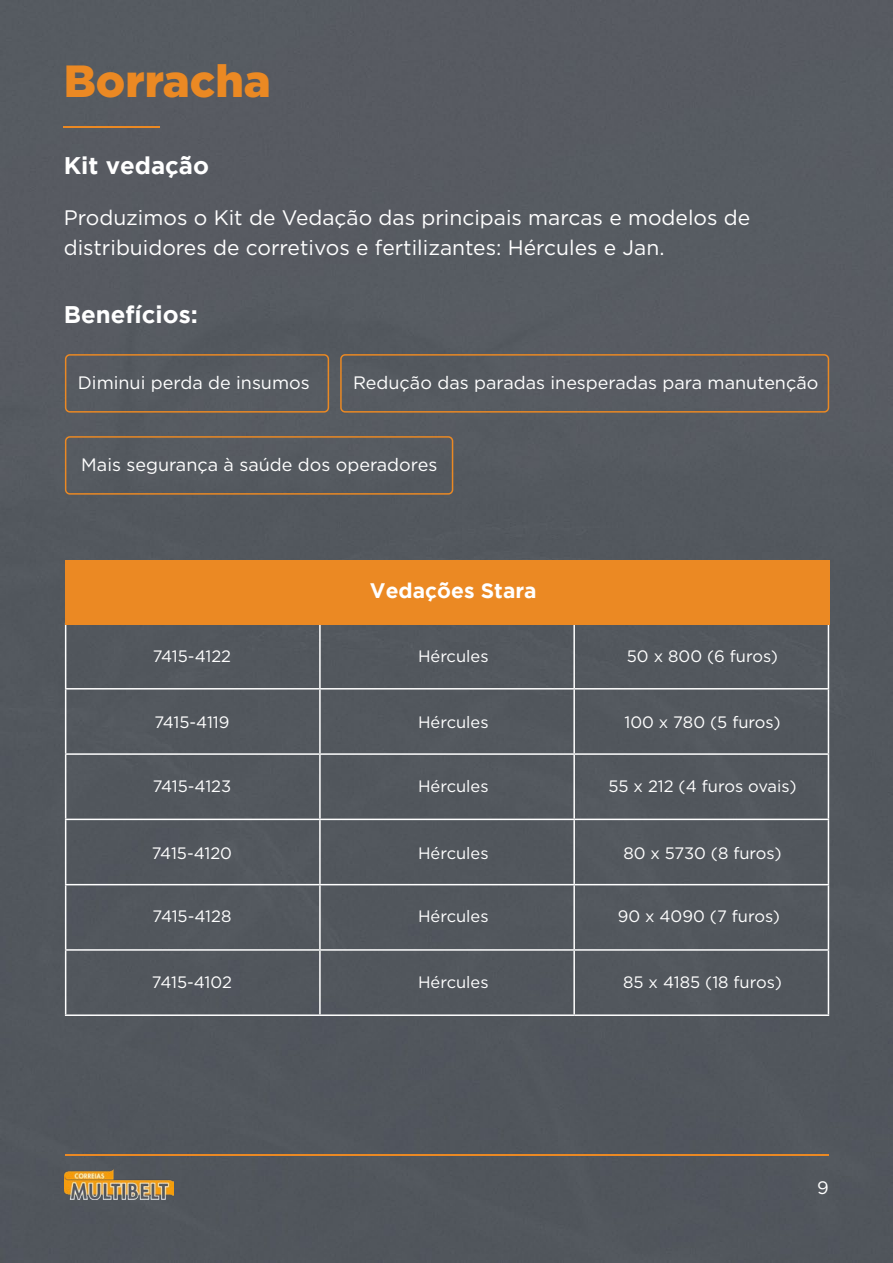
<style>
.page{position:relative;width:893px;height:1263px;background:#53585e}
.page>*{position:absolute;margin:0;border:0;box-sizing:border-box;transform-origin:0 0}
.t1{font:900 45px "Gotham";color:#eb8923}
.t2{font:700 24px "Gotham";color:#fff}
.t3{font:21px/30px "Gotham";color:#fff}
.t4{font:700 21px "Gotham";color:#fff}
.t5{font:18px "Gotham";color:#fff}
.t6{font:16.5px "Gotham";color:#fff}
</style>
<div class="page">
<hr style="left:65px;top:1154px;width:764px;height:1px;background:#eb8923">
<img style="left:64px;top:1169px;width:109px;height:30px">
<hr style="left:64px;top:126px;width:96px;height:2px;background:#eb8923">
<div style="left:65px;top:354px;width:264px;height:59px;border:2px solid #eb8923;border-radius:4px"></div>
<div style="left:340px;top:354px;width:489px;height:59px;border:2px solid #eb8923;border-radius:4px"></div>
<div style="left:65px;top:436px;width:388px;height:59px;border:2px solid #eb8923;border-radius:4px"></div>
<hr style="left:65px;top:624px;width:1px;height:64px;background:#fff">
<hr style="left:319px;top:624px;width:2px;height:64px;background:#fff">
<hr style="left:573px;top:624px;width:2px;height:64px;background:#fff">
<hr style="left:828px;top:624px;width:1px;height:64px;background:#fff">
<hr style="left:65px;top:688px;width:255px;height:1px;background:#fff">
<hr style="left:65px;top:689px;width:1px;height:64px;background:#fff">
<hr style="left:320px;top:688px;width:254px;height:1px;background:#fff">
<hr style="left:319px;top:689px;width:2px;height:64px;background:#fff">
<hr style="left:574px;top:688px;width:255px;height:1px;background:#fff">
<hr style="left:573px;top:689px;width:2px;height:64px;background:#fff">
<hr style="left:828px;top:689px;width:1px;height:64px;background:#fff">
<hr style="left:65px;top:753px;width:255px;height:2px;background:#fff">
<hr style="left:65px;top:755px;width:1px;height:64px;background:#fff">
<hr style="left:320px;top:753px;width:254px;height:2px;background:#fff">
<hr style="left:319px;top:755px;width:2px;height:64px;background:#fff">
<hr style="left:574px;top:753px;width:255px;height:2px;background:#fff">
<hr style="left:573px;top:755px;width:2px;height:64px;background:#fff">
<hr style="left:828px;top:755px;width:1px;height:64px;background:#fff">
<hr style="left:65px;top:819px;width:255px;height:1px;background:#fff">
<hr style="left:65px;top:820px;width:1px;height:64px;background:#fff">
<hr style="left:320px;top:819px;width:254px;height:1px;background:#fff">
<hr style="left:319px;top:820px;width:2px;height:64px;background:#fff">
<hr style="left:574px;top:819px;width:255px;height:1px;background:#fff">
<hr style="left:573px;top:820px;width:2px;height:64px;background:#fff">
<hr style="left:828px;top:820px;width:1px;height:64px;background:#fff">
<hr style="left:65px;top:884px;width:255px;height:1px;background:#fff">
<hr style="left:65px;top:885px;width:1px;height:64px;background:#fff">
<hr style="left:320px;top:884px;width:254px;height:1px;background:#fff">
<hr style="left:319px;top:885px;width:2px;height:64px;background:#fff">
<hr style="left:574px;top:884px;width:255px;height:1px;background:#fff">
<hr style="left:573px;top:885px;width:2px;height:64px;background:#fff">
<hr style="left:828px;top:885px;width:1px;height:64px;background:#fff">
<hr style="left:65px;top:949px;width:255px;height:2px;background:#fff">
<hr style="left:65px;top:951px;width:1px;height:63px;background:#fff">
<hr style="left:320px;top:949px;width:254px;height:2px;background:#fff">
<hr style="left:319px;top:951px;width:2px;height:63px;background:#fff">
<hr style="left:574px;top:949px;width:255px;height:2px;background:#fff">
<hr style="left:573px;top:951px;width:2px;height:63px;background:#fff">
<hr style="left:828px;top:951px;width:1px;height:63px;background:#fff">
<hr style="left:65px;top:1014px;width:255px;height:2px;background:#fff">
<hr style="left:320px;top:1014px;width:254px;height:2px;background:#fff">
<hr style="left:574px;top:1014px;width:255px;height:2px;background:#fff">
<div style="left:65px;top:560px;width:764px;height:64px;background:#eb8923"></div>
<h1 class="t1" style="left:64px;top:55px;width:209px">Borracha</h1>
<h2 class="t2" style="left:64px;top:151px;width:147px">Kit vedação</h2>
<p class="t3" style="left:64px;top:202px;width:688px">Produzimos o Kit de Vedação das principais marcas e modelos de distribuidores de corretivos e fertilizantes: Hércules e Jan.</p>
<h2 class="t2" style="left:64px;top:301px;width:136px">Benefícios:</h2>
<p class="t5" style="left:78px;top:371px;width:233px">Diminui perda de insumos</p>
<p class="t5" style="left:353px;top:371px;width:467px">Redução das paradas inesperadas para manutenção</p>
<p class="t5" style="left:81px;top:453px;width:358px">Mais segurança à saúde dos operadores</p>
<p class="t4" style="left:370px;top:579px;width:168px">Vedações Stara</p>
<p class="t6" style="left:153px;top:646px;width:80px">7415-4122</p>
<p class="t6" style="left:418px;top:646px;width:72px">Hércules</p>
<p class="t6" style="left:627px;top:646px;width:153px">50 x 800 (6 furos)</p>
<p class="t6" style="left:154px;top:712px;width:77px">7415-4119</p>
<p class="t6" style="left:418px;top:712px;width:72px">Hércules</p>
<p class="t6" style="left:624px;top:712px;width:158px">100 x 780 (5 furos)</p>
<p class="t6" style="left:153px;top:776px;width:80px">7415-4123</p>
<p class="t6" style="left:418px;top:776px;width:72px">Hércules</p>
<p class="t6" style="left:608px;top:776px;width:190px">55 x 212 (4 furos ovais)</p>
<p class="t6" style="left:152px;top:843px;width:82px">7415-4120</p>
<p class="t6" style="left:418px;top:843px;width:72px">Hércules</p>
<p class="t6" style="left:623px;top:843px;width:160px">80 x 5730 (8 furos)</p>
<p class="t6" style="left:153px;top:906px;width:80px">7415-4128</p>
<p class="t6" style="left:418px;top:906px;width:72px">Hércules</p>
<p class="t6" style="left:618px;top:906px;width:164px">90 x 4090 (7 furos)</p>
<p class="t6" style="left:152px;top:971px;width:82px">7415-4102</p>
<p class="t6" style="left:418px;top:971px;width:72px">Hércules</p>
<p class="t6" style="left:623px;top:971px;width:160px">85 x 4185 (18 furos)</p>
<p class="t5" style="left:817px;top:1176px;width:13px">9</p>
</div>
